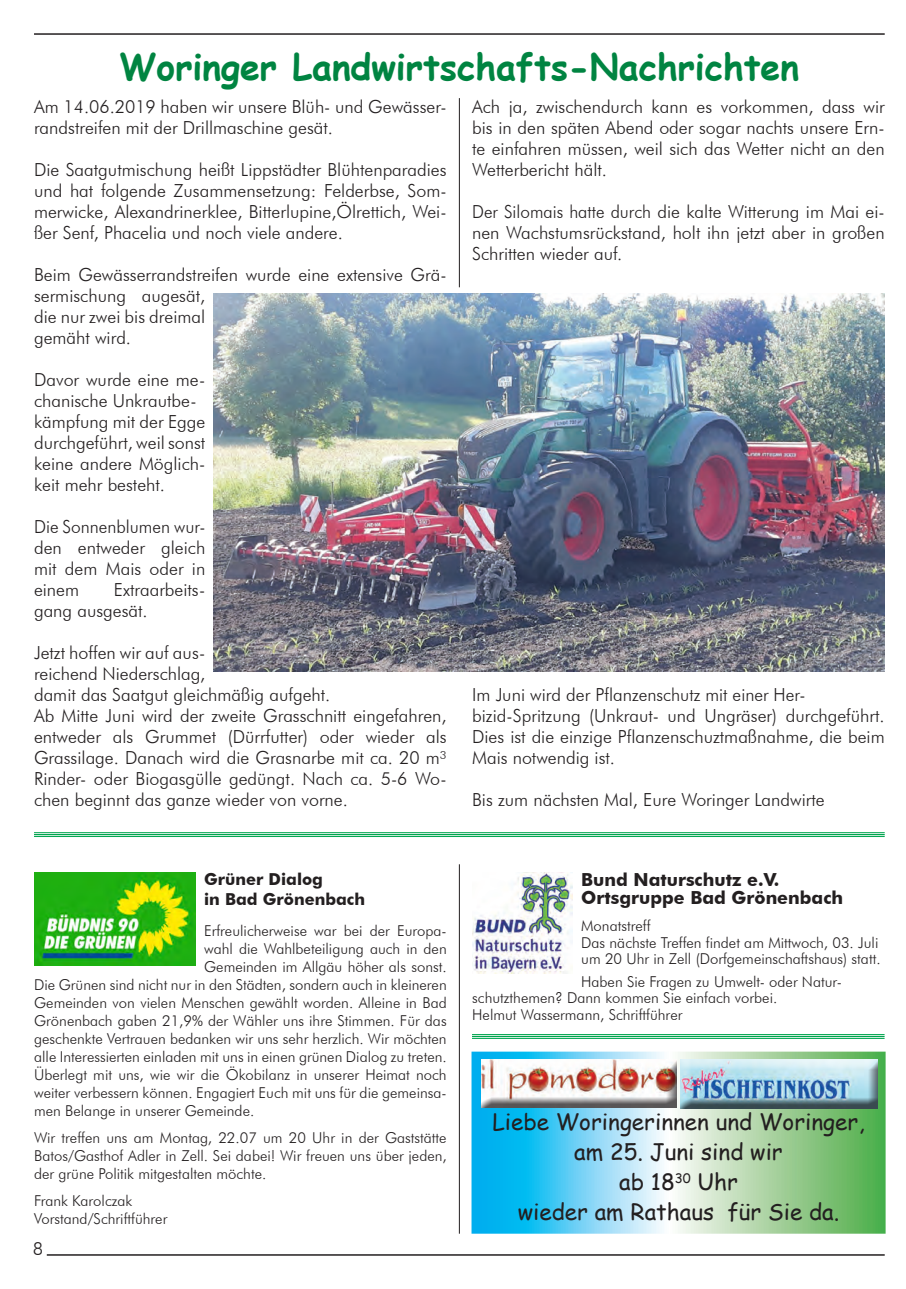
<style>
.page{position:relative;width:906px;height:1289px;background:#fff}
.page>*{position:absolute;margin:0;border:0;box-sizing:border-box;transform-origin:0 0}
.t1{font:700 36px "Comic Sans MS";color:#008441}
.t2{font:22.5px "Comic Sans MS";color:#231f20}
.t3{font:300 18px/21px "Futura BT";color:#231f20}
.t4{font:300 18px/21px "Futura BT";color:#231f20;text-align:justify;scale:.95 1}
.t5{font:300 18px/21px "Futura BT";color:#231f20;text-align:justify;scale:.96 1}
.t6{font:700 18px "Futura BT";color:#231f20}
.t7{font:700 16.5px "Futura BT";color:#231f20}
.t8{font:300 15px/16.5px "Futura BT";color:#231f20}
</style>
<div class="page">
<hr style="left:459px;top:98px;width:1px;height:189px;background:#231f20">
<hr style="left:459px;top:864px;width:1px;height:369px;background:#231f20">
<hr style="left:34px;top:33px;width:850px;height:2px;background:#231f20">
<hr style="left:47px;top:1254px;width:837px;height:1px;background:#231f20">
<img style="left:214px;top:294px;width:670px;height:377px">
<hr style="left:34px;top:832px;width:850px;height:1px;background:#00a54f">
<hr style="left:34px;top:834px;width:850px;height:1px;background:#00a54f">
<hr style="left:34px;top:836px;width:850px;height:1px;background:#00a54f">
<img style="left:472px;top:872px;width:101px;height:101px">
<img style="left:34px;top:872px;width:162px;height:93px">
<hr style="left:472px;top:1034px;width:412px;height:1px;background:#00a54f">
<hr style="left:472px;top:1035px;width:412px;height:2px;background:#00a54f">
<hr style="left:472px;top:1038px;width:412px;height:1px;background:#00a54f">
<svg style="left:474px;top:1054px;width:408px;height:176px;background:#85d0c8"></svg>
<div style="left:471px;top:1051px;width:414px;height:182px;border:2px solid #fff"></div>
<div style="left:478px;top:1059px;width:200px;height:48px;background:#231f20;opacity:.75"></div>
<div style="left:679px;top:1058px;width:199px;height:46px;background:#fff;opacity:.75"></div>
<div style="left:679px;top:1059px;width:199px;height:50px;background:#231f20;opacity:.75"></div>
<p class="t1" style="left:120px;top:40px;width:681px">Woringer Landwirtschafts-Nachrichten</p>
<p class="t3" style="left:34px;top:96px;width:414px">Am 14.06.2019 haben wir unsere Blüh- und Gewässer&shy;randstreifen mit der Drillmaschine gesät.</p>
<p class="t3" style="left:34px;top:159px;width:414px;text-align:justify">Die Saatgutmischung heißt Lippstädter Blühtenparadies und hat folgende Zusammensetzung: Felderbse, Som&shy;merwicke, Alexandrinerklee, Bitterlupine,Ölrettich, Wei&shy;ßer Senf, Phacelia und noch viele andere.</p>
<p class="t3" style="left:34px;top:264px;width:414px">Beim Gewässerrandstreifen wurde eine extensive Grä&shy;sermischung augesät,<br>die nur zwei bis dreimal<br>gemäht wird.</p>
<p class="t3" style="left:34px;top:369px;width:173px">Davor wurde eine me&shy;chanische Unkrautbe-</p>
<p class="t3" style="left:34px;top:411px;width:173px;text-align:justify">kämpfung mit der Egge durchgeführt, weil sonst keine andere Möglich&shy;keit mehr besteht.</p>
<p class="t5" style="left:34px;top:516px;width:180px">Die Sonnenblumen wur&shy;den entweder gleich mit dem Mais oder in einem</p>
<p class="t3" style="left:34px;top:579px;width:173px;text-indent:80px">Extraarbeits&shy;gang ausgesät.</p>
<p class="t3" style="left:34px;top:642px;width:298px">Jetzt hoffen wir auf aus-<br>reichend Niederschlag,<br>damit das Saatgut gleichmäßig aufgeht.</p>
<p class="t3" style="left:34px;top:705px;width:414px;text-align:justify">Ab Mitte Juni wird der zweite Grasschnitt eingefahren, entweder als Grummet (Dürrfutter) oder wieder als Grassilage. Danach wird die Grasnarbe mit ca. 20 m³<br>Rinder- oder Biogasgülle gedüngt. Nach ca. 5-6 Wo&shy;chen beginnt das ganze wieder von vorne.</p>
<p class="t7" style="left:204px;top:869px;width:120px">Grüner Dialog</p>
<p class="t7" style="left:204px;top:888px;width:162px">in Bad Grönenbach</p>
<p class="t8" style="left:204px;top:922px;width:244px">Erfreulicherweise war bei der Europa-</p>
<p class="t8" style="left:204px;top:940px;width:244px">wahl die Wahlbeteiligung auch in den</p>
<p class="t8" style="left:204px;top:958px;width:244px">Gemeinden im Allgäu höher als sonst.</p>
<p class="t8" style="left:34px;top:976px;width:414px">Die Grünen sind nicht nur in den Städten, sondern auch in kleineren</p>
<p class="t8" style="left:34px;top:994px;width:414px">Gemeinden von vielen Menschen gewählt worden. Alleine in Bad</p>
<p class="t8" style="left:34px;top:1012px;width:414px">Grönenbach gaben 21,9% der Wähler uns ihre Stimmen. Für das</p>
<p class="t8" style="left:34px;top:1030px;width:414px">geschenkte Vertrauen bedanken wir uns sehr herzlich. Wir möchten</p>
<p class="t8" style="left:34px;top:1048px;width:414px">alle Interessierten einladen mit uns in einen grünen Dialog zu treten.</p>
<p class="t8" style="left:34px;top:1066px;width:414px">Überlegt mit uns, wie wir die Ökobilanz in unserer Heimat noch</p>
<p class="t8" style="left:34px;top:1084px;width:414px">weiter verbessern können. Engagiert Euch mit uns für die gemeinsa-</p>
<p class="t8" style="left:34px;top:1102px;width:222px">men Belange in unserer Gemeinde.</p>
<p class="t8" style="left:34px;top:1128px;width:414px;line-height:18px;text-align:justify">Wir treffen uns am Montag, 22.07 um 20 Uhr in der Gaststätte Batos/Gasthof Adler in Zell. Sei dabei! Wir freuen uns über jeden, der grüne Politik mitgestalten möchte.</p>
<p class="t8" style="left:34px;top:1192px;width:100px">Frank Karolczak</p>
<p class="t8" style="left:34px;top:1210px;width:135px">Vorstand/Schriftführer</p>
<p class="t3" style="left:33px;top:1237px;width:12px">8</p>
<p class="t3" style="left:472px;top:96px;width:414px;text-align:justify">Ach ja, zwischendurch kann es vorkommen, dass wir bis in den späten Abend oder sogar nachts unsere Ern&shy;te einfahren müssen, weil sich das Wetter nicht an den Wetterbericht hält.</p>
<p class="t4" style="left:472px;top:201px;width:436px">Der Silomais hatte durch die kalte Witterung im Mai ei&shy;nen Wachstumsrückstand, holt ihn jetzt aber in großen Schritten wieder auf.</p>
<p class="t3" style="left:472px;top:684px;width:335px">Im Juni wird der Pflanzenschutz mit einer Her-</p>
<p class="t3" style="left:472px;top:705px;width:414px;text-align:justify">bizid-Spritzung (Unkraut- und Ungräser) durchgeführt.<br>Dies ist die einzige Pflanzenschuztmaßnahme, die beim Mais notwendig ist.</p>
<p class="t3" style="left:472px;top:789px;width:354px">Bis zum nächsten Mal, Eure Woringer Landwirte</p>
<p class="t6" style="left:581px;top:868px;width:200px">Bund Naturschutz e.V.</p>
<p class="t6" style="left:581px;top:886px;width:263px">Ortsgruppe Bad Grönenbach</p>
<p class="t8" style="left:581px;top:917px;width:71px">Monatstreff</p>
<p class="t8" style="left:581px;top:933px;width:301px">Das nächste Treffen findet am Mittwoch, 03. Juli um 20 Uhr in Zell (Dorfgemeinschaftshaus) statt.</p>
<p class="t8" style="left:472px;top:972px;width:371px;text-indent:109px">Haben Sie Fragen zu Umwelt- oder Natur&shy;schutzthemen? Dann kommen Sie einfach vorbei.<br>Helmut Wassermann, Schriftführer</p>
<p class="t2" style="left:492px;top:1105px;width:374px">Liebe Woringerinnen und Woringer,</p>
<p class="t2" style="left:574px;top:1135px;width:210px">am 25. Juni sind wir</p>
<p class="t2" style="left:619px;top:1165px;width:120px">ab 18<sup>30</sup> Uhr</p>
<p class="t2" style="left:517px;top:1195px;width:323px">wieder am Rathaus für Sie da.</p>
</div>
